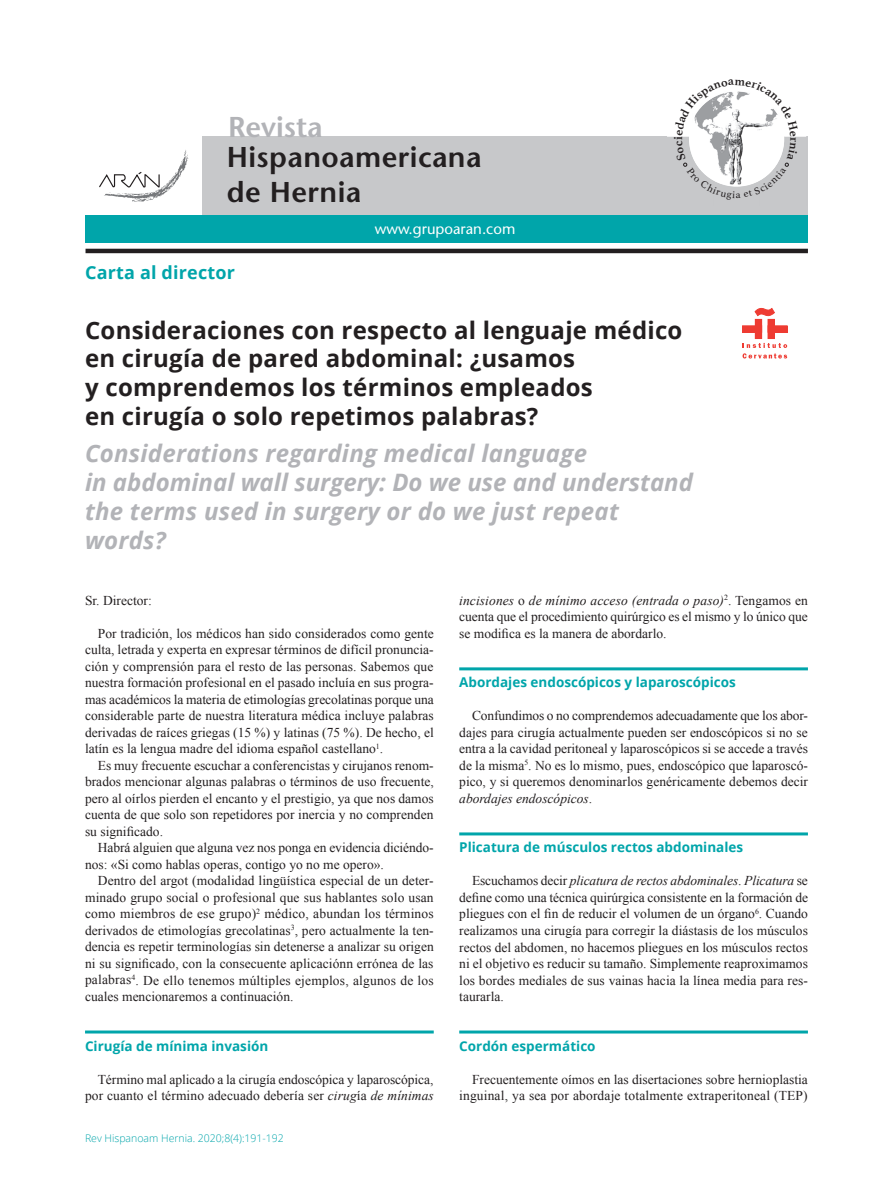
<style>
.page{position:relative;width:893px;height:1191px;background:#fff}
.page>*{position:absolute;margin:0;border:0;box-sizing:border-box;transform-origin:0 0}
.t1{font:600 28.65px/34.3px "Stone Sans Std";letter-spacing:.015em;color:#231f20}
.t2{font:600 28.65px "Stone Sans Std";color:#b2b3b7}
.t3{font:700 24px/28.8px "Open Sans";letter-spacing:.01em;color:#231f20}
.t4{font:italic 700 24px/28.8px "Open Sans";letter-spacing:.01em;color:#b2b3b7}
.t5{font:700 18px "Open Sans";letter-spacing:.01em;color:#00a5aa}
.t6{font:500 15px "Stone Sans Std";color:#fff}
.t7{font:13.5px/16.5px "Times New Roman";color:#231f20;text-align:justify}
.t8{font:700 13.5px "Open Sans";color:#00a5aa}
.t9{font:300 10.5px "Open Sans";color:#00a5aa}
.s1{font-style:italic}
</style>
<div class="page">
<hr style="left:85px;top:1030px;width:349px;height:3px;background:#00a5aa">
<hr style="left:459px;top:667px;width:349px;height:3px;background:#00a5aa">
<hr style="left:459px;top:832px;width:349px;height:3px;background:#00a5aa">
<hr style="left:459px;top:1030px;width:349px;height:3px;background:#00a5aa">
<div style="left:202px;top:137px;width:606px;height:78px;background:#c7c8ca"></div>
<div style="left:86px;top:215px;width:722px;height:27px;background:#00a5aa"></div>
<svg style="left:99px;top:150px;width:89px;height:52px"></svg>
<hr style="left:86px;top:249px;width:722px;height:4px;background:#231f20">
<div style="left:742px;top:326px;width:20px;height:6px;background:#ee3b32"></div>
<div style="left:768px;top:326px;width:19px;height:6px;background:#ee3b32"></div>
<div style="left:755px;top:319px;width:7px;height:19px;background:#ee3b32"></div>
<div style="left:768px;top:319px;width:6px;height:19px;background:#ee3b32"></div>
<svg style="left:755px;top:308px;width:19px;height:8px"></svg>
<svg style="left:742px;top:343px;width:45px;height:15px"></svg>
<svg style="left:674px;top:91px;width:124px;height:96px"></svg>
<h1 class="t2" style="left:228px;top:110px;width:96px">Revista</h1>
<h1 class="t1" style="left:227px;top:140px;width:256px">Hispanoamericana de Hernia</h1>
<p class="t6" style="left:375px;top:220px;width:142px">www.grupoaran.com</p>
<h3 class="t5" style="left:85px;top:259px;width:151px">Carta al director</h3>
<h2 class="t3" style="left:85px;top:315px;width:599px">Consideraciones con respecto al lenguaje médico en cirugía de pared abdominal: ¿usamos<br>y comprendemos los términos empleados<br>en cirugía o solo repetimos palabras?</h2>
<h2 class="t4" style="left:85px;top:438px;width:609px">Considerations regarding medical language<br>in abdominal wall surgery: Do we use and understand the terms used in surgery or do we just repeat words?</h2>
<p class="t7" style="left:85px;top:592px;width:68px">Sr. Director:</p>
<p class="t7" style="left:85px;top:625px;width:350px;text-indent:13px">Por tradición, los médicos han sido considerados como gente culta, letrada y experta en expresar términos de difícil pronuncia&shy;ción y comprensión para el resto de las personas. Sabemos que nuestra formación profesional en el pasado incluía en sus progra&shy;mas académicos la materia de etimologías grecolatinas porque una considerable parte de nuestra literatura médica incluye palabras derivadas de raíces griegas (15 %) y latinas (75 %). De hecho, el latín es la lengua madre del idioma español castellano<sup>1</sup>.</p>
<p class="t7" style="left:85px;top:757px;width:350px;text-indent:13px">Es muy frecuente escuchar a conferencistas y cirujanos renom&shy;brados mencionar algunas palabras o términos de uso frecuente, pero al oírlos pierden el encanto y el prestigio, ya que nos damos cuenta de que solo son repetidores por inercia y no comprenden su significado.</p>
<p class="t7" style="left:85px;top:839px;width:350px;text-indent:13px">Habrá alguien que alguna vez nos ponga en evidencia diciéndo&shy;nos: «Si como hablas operas, contigo yo no me opero».</p>
<p class="t7" style="left:85px;top:872px;width:350px;text-indent:13px">Dentro del argot (modalidad lingüística especial de un deter&shy;minado grupo social o profesional que sus hablantes solo usan como miembros de ese grupo)<sup>2</sup> médico, abundan los términos derivados de etimologías grecolatinas<sup>3</sup>, pero actualmente la ten&shy;dencia es repetir terminologías sin detenerse a analizar su origen ni su significado, con la consecuente aplicaciónn errónea de las palabras<sup>4</sup>. De ello tenemos múltiples ejemplos, algunos de los cuales mencionaremos a continuación.</p>
<p class="t8" style="left:85px;top:1036px;width:185px">Cirugía de mínima invasión</p>
<p class="t7" style="left:85px;top:1070px;width:350px;text-align:right">Término mal aplicado a la cirugía endoscópica y laparoscópica, por cuanto el término adecuado debería ser <span class="s1">cirug</span>ía <span class="s1">de mínimas</span></p>
<p class="t9" style="left:85px;top:1130px;width:200px">Rev Hispanoam Hernia. 2020;8(4):191-192</p>
<p class="t7" style="left:459px;top:592px;width:350px"><span class="s1">incisiones</span> o <span class="s1">de mínimo acceso (entrada o paso)</span><sup>2</sup>. Tengamos en cuenta que el procedimiento quirúrgico es el mismo y lo único que se modifica es la manera de abordarlo.</p>
<p class="t8" style="left:459px;top:673px;width:278px">Abordajes endoscópicos y laparoscópicos</p>
<p class="t7" style="left:459px;top:707px;width:350px;text-indent:13px">Confundimos o no comprendemos adecuadamente que los abor&shy;dajes para cirugía actualmente pueden ser endoscópicos si no se entra a la cavidad peritoneal y laparoscópicos si se accede a través de la misma<sup>5</sup>. No es lo mismo, pues, endoscópico que laparoscó&shy;pico, y si queremos denominarlos genéricamente debemos decir <span class="s1">abordajes endoscópicos</span>.</p>
<p class="t8" style="left:459px;top:838px;width:285px">Plicatura de músculos rectos abdominales</p>
<p class="t7" style="left:459px;top:872px;width:350px;text-indent:13px">Escuchamos decir <span class="s1">plicatura de rectos abdominales</span>. <span class="s1">Plicatura</span> se define como una técnica quirúrgica consistente en la formación de pliegues con el fin de reducir el volumen de un órgano<sup>6</sup>. Cuando realizamos una cirugía para corregir la diástasis de los músculos rectos del abdomen, no hacemos pliegues en los músculos rectos ni el objetivo es reducir su tamaño. Simplemente reaproximamos los bordes mediales de sus vainas hacia la línea media para res&shy;taurarla.</p>
<p class="t8" style="left:459px;top:1036px;width:138px">Cordón espermático</p>
<p class="t7" style="left:459px;top:1070px;width:350px;text-align:right">Frecuentemente oímos en las disertaciones sobre hernioplastia inguinal, ya sea por abordaje totalmente extraperitoneal (TEP)</p>
</div>
